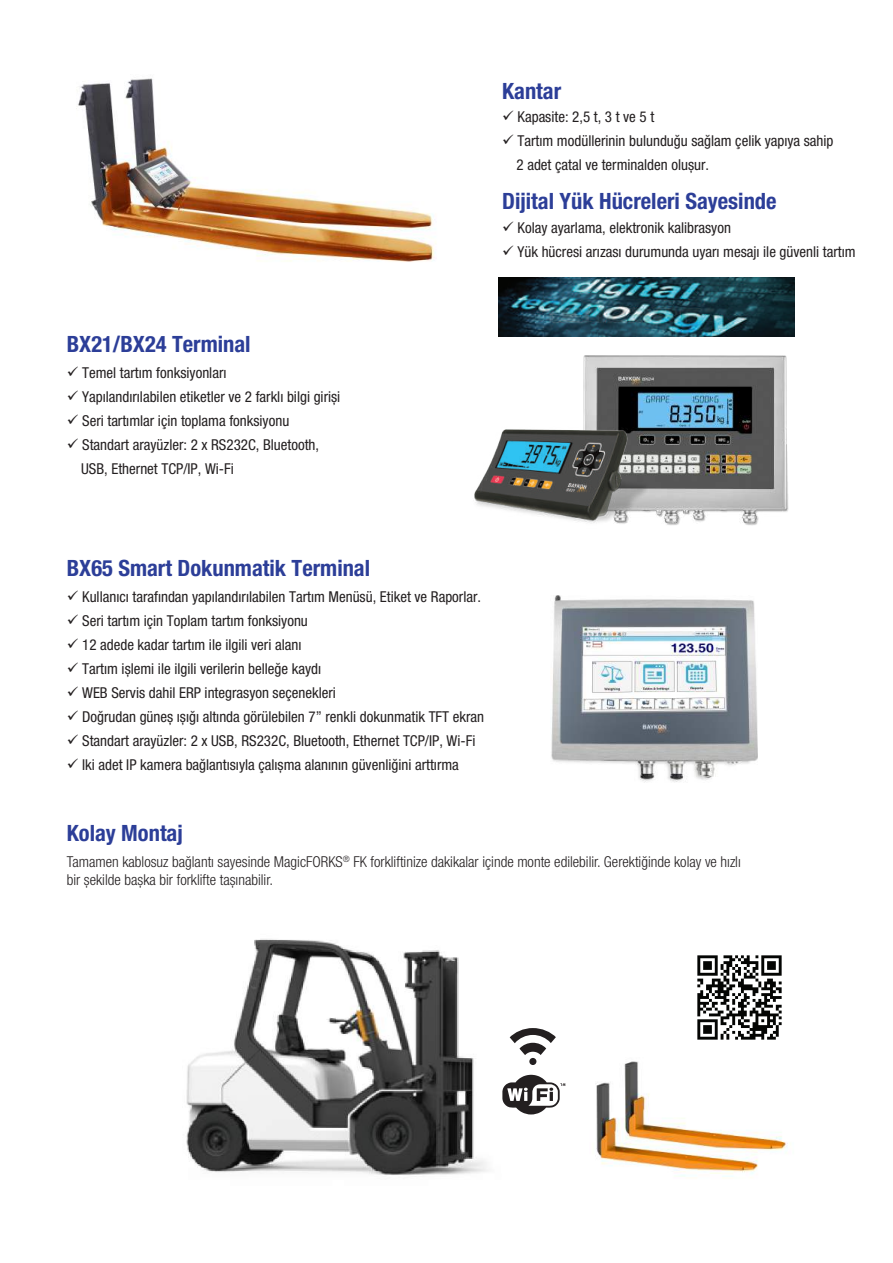
<style>
.page{position:relative;width:893px;height:1263px;background:#fff}
.page>*{position:absolute;margin:0;border:0;box-sizing:border-box;transform-origin:0 0}
.t1{font:700 condensed 22.5px "Helvetica Neue LT Pro";color:#2c3e98}
.t2{font:condensed 15px/24px "Helvetica Neue LT Pro";color:#231f20}
.t3{font:300 condensed 15px/18px "Helvetica Neue LT Pro";color:#231f20}
</style>
<div class="page">
<img style="left:565px;top:1061px;width:223px;height:116px">
<img style="left:76px;top:78px;width:360px;height:184px">
<img style="left:186px;top:939px;width:302px;height:236px">
<svg style="left:509px;top:1028px;width:58px;height:36px"></svg>
<div style="left:529px;top:1058px;width:7px;height:7px;background:#231f20;border-radius:50%"></div>
<svg style="left:502px;top:1075px;width:63px;height:39px"></svg>
<img style="left:498px;top:277px;width:297px;height:59px">
<img style="left:697px;top:955px;width:85px;height:85px">
<img style="left:551px;top:596px;width:207px;height:186px">
<img style="left:584px;top:356px;width:205px;height:169px">
<img style="left:474px;top:415px;width:179px;height:110px">
<h1 class="t1" style="left:67px;top:330px;width:185px">BX21/BX24 Terminal</h1>
<p class="t2" style="left:67px;top:360px;width:161px">✓ Temel tartım fonksiyonları</p>
<p class="t2" style="left:67px;top:384px;width:275px">✓ Yapılandırılabilen etiketler ve 2 farklı bilgi giriși</p>
<p class="t2" style="left:67px;top:408px;width:224px">✓ Seri tartımlar için toplama fonksiyonu</p>
<p class="t2" style="left:81px;top:432px;width:239px;text-indent:-14px">✓ Standart arayüzler: 2 x RS232C, Bluetooth,<br>USB, Ethernet TCP/IP, Wi-Fi</p>
<h1 class="t1" style="left:502px;top:77px;width:61px">Kantar</h1>
<p class="t2" style="left:502px;top:104px;width:154px">✓ Kapasite: 2,5 t, 3 t ve 5 t</p>
<p class="t2" style="left:517px;top:128px;width:318px;text-indent:-14px">✓ Tartım modüllerinin bulunduğu sağlam çelik yapıya sahip<br>2 adet çatal ve terminalden olușur.</p>
<h1 class="t1" style="left:502px;top:187px;width:276px">Dijital Yük Hücreleri Sayesinde</h1>
<p class="t2" style="left:502px;top:215px;width:230px">✓ Kolay ayarlama, elektronik kalibrasyon</p>
<p class="t2" style="left:502px;top:239px;width:355px">✓ Yük hücresi arızası durumunda uyarı mesajı ile güvenli tartım</p>
<h1 class="t1" style="left:67px;top:554px;width:305px">BX65 Smart Dokunmatik Terminal</h1>
<p class="t2" style="left:67px;top:584px;width:416px">✓ Kullanıcı tarafından yapılandırılabilen Tartım Menüsü, Etiket ve Raporlar.</p>
<p class="t2" style="left:67px;top:608px;width:243px">✓ Seri tartım için Toplam tartım fonksiyonu</p>
<p class="t2" style="left:67px;top:632px;width:236px">✓ 12 adede kadar tartım ile ilgili veri alanı</p>
<p class="t2" style="left:67px;top:656px;width:256px">✓ Tartım ișlemi ile ilgili verilerin belleğe kaydı</p>
<p class="t2" style="left:67px;top:680px;width:271px">✓ WEB Servis dahil ERP integrasyon seçenekleri</p>
<p class="t2" style="left:67px;top:704px;width:419px">✓ Doğrudan güneș ıșığı altında görülebilen 7” renkli dokunmatik TFT ekran</p>
<p class="t2" style="left:67px;top:728px;width:410px">✓ Standart arayüzler: 2 x USB, RS232C, Bluetooth, Ethernet TCP/IP, Wi-Fi</p>
<p class="t2" style="left:67px;top:752px;width:394px">✓ Iki adet IP kamera bağlantısıyla çalıșma alanının güvenliğini arttırma</p>
<h1 class="t1" style="left:67px;top:820px;width:118px">Kolay Montaj</h1>
<p class="t3" style="left:67px;top:853px;width:675px">Tamamen kablosuz bağlantı sayesinde MagicFORKS<sup>®</sup> FK forkliftinize dakikalar içinde monte edilebilir. Gerektiğinde kolay ve hızlı bir șekilde bașka bir forklifte tașınabilir.</p>
</div>
